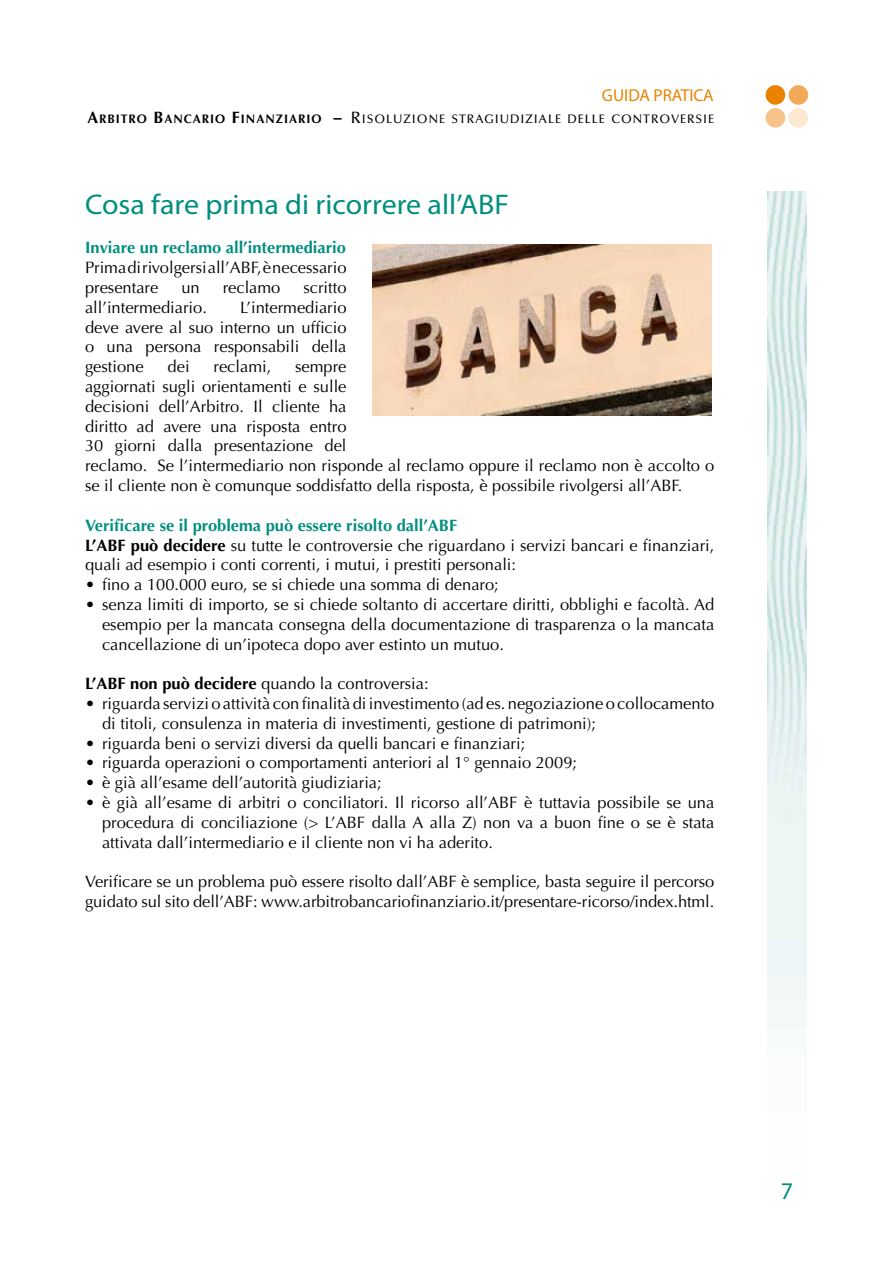
<style>
.page{position:relative;width:893px;height:1263px;background:#fff}
.page>*{position:absolute;margin:0;border:0;box-sizing:border-box;transform-origin:0 0}
.t1{font:28.5px "Myriad Pro";color:#008f7f;scale:1.05 1}
.t2{font:24px "Myriad Pro";color:#008f7f}
.t3{font:17.25px "Myriad Pro";color:#ea8200}
.t4{font:16.5px/19.8px "Optima LT Std";color:#000}
.t5{font:700 16.5px "Optima LT Std";color:#008f7f}
.t6{font:500 12.3px "Optima LT Std";letter-spacing:.08em;color:#000}
.s1{font-weight:700;font-size:16.5px}
.s2{font-weight:700}
.s3{font-size:16.5px}
.s4{font-weight:700;color:#008f7f}
</style>
<div class="page">
<div style="left:766px;top:108px;width:19px;height:20px;background:#f7c38a;border-radius:50%"></div>
<div style="left:789px;top:108px;width:19px;height:20px;background:#fce7d1;border-radius:50%"></div>
<div style="left:766px;top:85px;width:19px;height:20px;background:#ea8200;border-radius:50%"></div>
<div style="left:789px;top:85px;width:19px;height:20px;background:#f2a958;border-radius:50%"></div>
<img style="left:768px;top:191px;width:38px;height:835px">
<img style="left:372px;top:245px;width:340px;height:170px">
<p class="t3" style="left:602px;top:84px;width:113px">GUIDA PRATICA</p>
<p class="t6" style="left:87px;top:112px;width:628px"><span class="s1">A</span><span class="s2">RBITRO</span> <span class="s1">B</span><span class="s2">ANCARIO</span> <span class="s1">F</span><span class="s2">INANZIARIO</span> <span class="s1">−</span> <span class="s3">R</span>ISOLUZIONE STRAGIUDIZIALE DELLE CONTROVERSIE</p>
<h1 class="t1" style="left:85px;top:187px;width:405px">Cosa fare prima di ricorrere all’ABF</h1>
<p class="t5" style="left:85px;top:238px;width:262px">Inviare un reclamo all’intermediario</p>
<p class="t4" style="left:85px;top:258px;width:263px">Prima di rivolgersi all’ABF, è necessario presentare</p>
<p class="t4" style="left:181px;top:278px;width:20px">un</p>
<p class="t4" style="left:223px;top:278px;width:59px">reclamo</p>
<p class="t4" style="left:303px;top:278px;width:45px">scritto</p>
<p class="t4" style="left:85px;top:298px;width:123px">all’intermediario.</p>
<p class="t4" style="left:85px;top:298px;width:263px;text-align:justify;text-indent:155px">L’intermediario deve avere al suo interno un ufficio o una persona responsabili della gestione</p>
<p class="t4" style="left:168px;top:357px;width:24px">dei</p>
<p class="t4" style="left:214px;top:357px;width:59px">reclami,</p>
<p class="t4" style="left:85px;top:357px;width:631px;text-indent:210px">sempre<br>aggiornati sugli orientamenti e sulle<br>decisioni dell’Arbitro. Il cliente ha<br>diritto ad avere una risposta entro<br>30 giorni dalla presentazione del<br>reclamo. Se l’intermediario non risponde al reclamo oppure il reclamo non è accolto o se il cliente non è comunque soddisfatto della risposta, è possibile rivolgersi all’ABF.</p>
<p class="t4" style="left:85px;top:515px;width:631px"><span class="s4">Verificare se il problema può essere risolto dall’ABF<br></span><span class="s2">L’ABF può decidere</span> su tutte le controversie che riguardano i servizi bancari e finanziari, quali ad esempio i conti correnti, i mutui, i prestiti personali:</p>
<p class="t4" style="left:85px;top:575px;width:415px">• fino a 100.000 euro, se si chiede una somma di denaro;</p>
<p class="t4" style="left:102px;top:595px;width:614px;text-align:justify;text-indent:-17px">• senza limiti di importo, se si chiede soltanto di accertare diritti, obblighi e facoltà. Ad esempio per la mancata consegna della documentazione di trasparenza o la mancata cancellazione di un’ipoteca dopo aver estinto un mutuo.</p>
<p class="t4" style="left:85px;top:674px;width:345px"><span class="s2">L’ABF non può decidere</span> quando la controversia:</p>
<p class="t4" style="left:102px;top:694px;width:614px;text-indent:-17px">• riguarda servizi o attività con finalità di investimento (ad es. negoziazione o collocamento di titoli, consulenza in materia di investimenti, gestione di patrimoni);</p>
<p class="t4" style="left:85px;top:733px;width:442px">• riguarda beni o servizi diversi da quelli bancari e finanziari;</p>
<p class="t4" style="left:85px;top:753px;width:494px">• riguarda operazioni o comportamenti anteriori al 1° gennaio 2009;</p>
<p class="t4" style="left:85px;top:773px;width:298px">• è già all’esame dell’autorità giudiziaria;</p>
<p class="t4" style="left:102px;top:793px;width:614px;text-align:justify;text-indent:-17px">• è già all’esame di arbitri o conciliatori. Il ricorso all’ABF è tuttavia possibile se una procedura di conciliazione (&gt; L’ABF dalla A alla Z) non va a buon fine o se è stata attivata dall’intermediario e il cliente non vi ha aderito.</p>
<p class="t4" style="left:85px;top:872px;width:631px">Verificare se un problema può essere risolto dall’ABF è semplice, basta seguire il percorso guidato sul sito dell’ABF: www.arbitrobancariofinanziario.it/presentare-ricorso/index.html.</p>
<h2 class="t2" style="left:781px;top:1176px;width:14px">7</h2>
</div>
